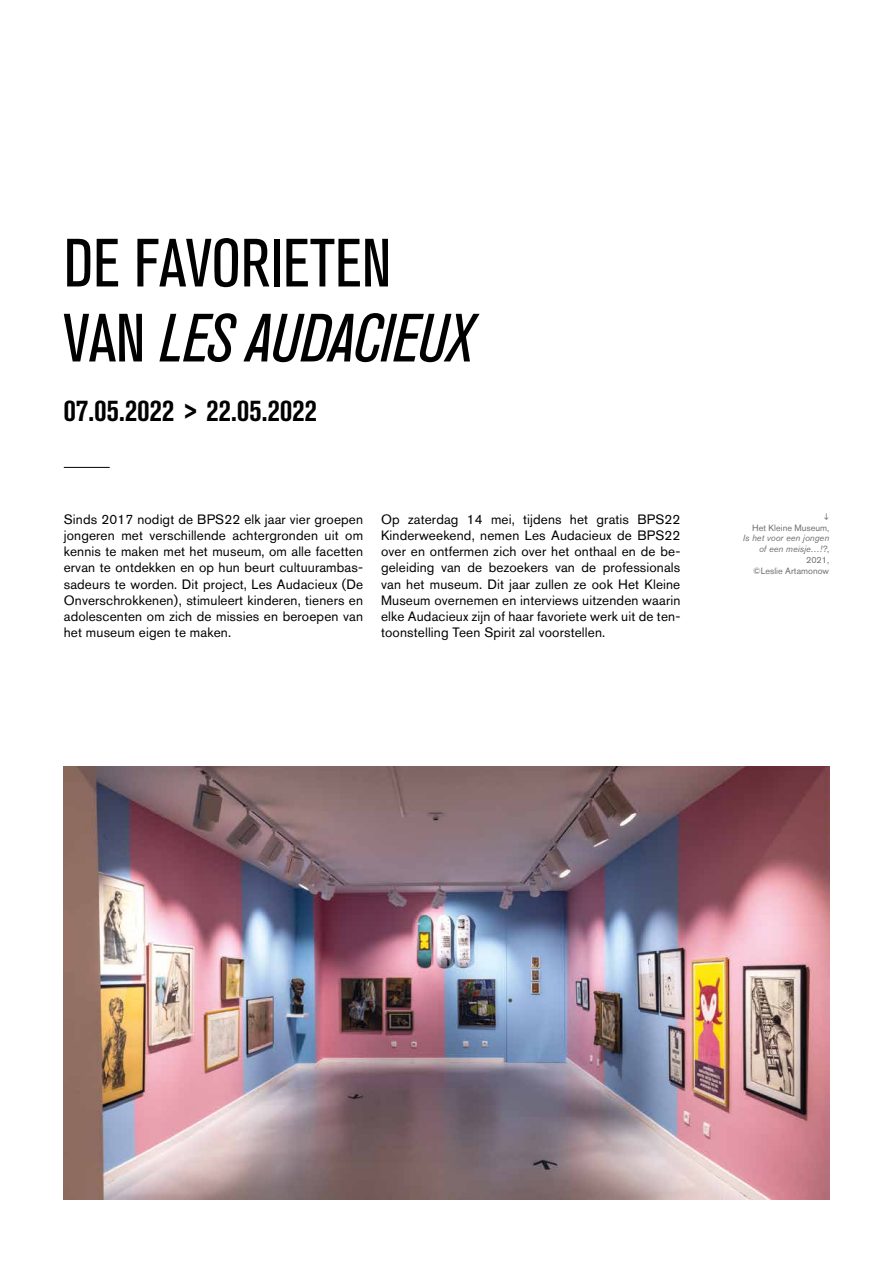
<style>
.page{position:relative;width:893px;height:1263px;background:#fff}
.page>*{position:absolute;margin:0;border:0;box-sizing:border-box;transform-origin:0 0}
.t1{font:condensed 67.5px/75px "Akzidenz Grotesk BQ";color:#000}
.t2{font:700 condensed 30.45px "Akzidenz Grotesk BQ";letter-spacing:.01em;color:#000}
.t3{font:13.5px/16.2px "Akzidenz Grotesk BQ";letter-spacing:.01em;color:#000;text-align:justify}
.t4{font:italic 9px/10.8px "Akzidenz Grotesk BE";color:#706f6f;text-align:right}
.t5{font:9px "Akzidenz Grotesk BE";color:#706f6f}
.s1{font-style:italic}
.s2{font-style:normal}
</style>
<div class="page">
<hr style="left:64px;top:467px;width:46px;height:1px;background:#000">
<img style="left:64px;top:767px;width:765px;height:432px">
<h1 class="t1" style="left:64px;top:227px;width:411px">DE FAVORIETEN<br>VAN <span class="s1">LES AUDACIEUX</span></h1>
<h2 class="t2" style="left:64px;top:393px;width:255px">07.05.2022 &gt; 22.05.2022</h2>
<p class="t3" style="left:64px;top:511px;width:301px">Sinds 2017 nodigt de BPS22 elk jaar vier groepen jongeren met verschillende achtergronden uit om kennis te maken met het museum, om alle facetten ervan te ontdekken en op hun beurt cultuurambas&shy;sadeurs te worden. Dit project, Les Audacieux (De Onverschrokkenen), stimuleert kinderen, tieners en adolescenten om zich de missies en beroepen van het museum eigen te maken.</p>
<p class="t3" style="left:381px;top:511px;width:301px">Op zaterdag 14 mei, tijdens het gratis BPS22<br>Kinderweekend, nemen Les Audacieux de BPS22 over en ontfermen zich over het onthaal en de be&shy;geleiding van de bezoekers van de professionals van het museum. Dit jaar zullen ze ook Het Kleine Museum overnemen en interviews uitzenden waarin elke Audacieux zijn of haar favoriete werk uit de ten&shy;toonstelling Teen Spirit zal voorstellen.</p>
<p class="t5" style="left:752px;top:522px;width:78px">Het Kleine Museum,</p>
<p class="t4" style="left:743px;top:533px;width:88px">Is het voor een jongen of een meisje…!?<span class="s2">,<br>2021,<br>©Leslie Artamonow</span></p>
</div>
